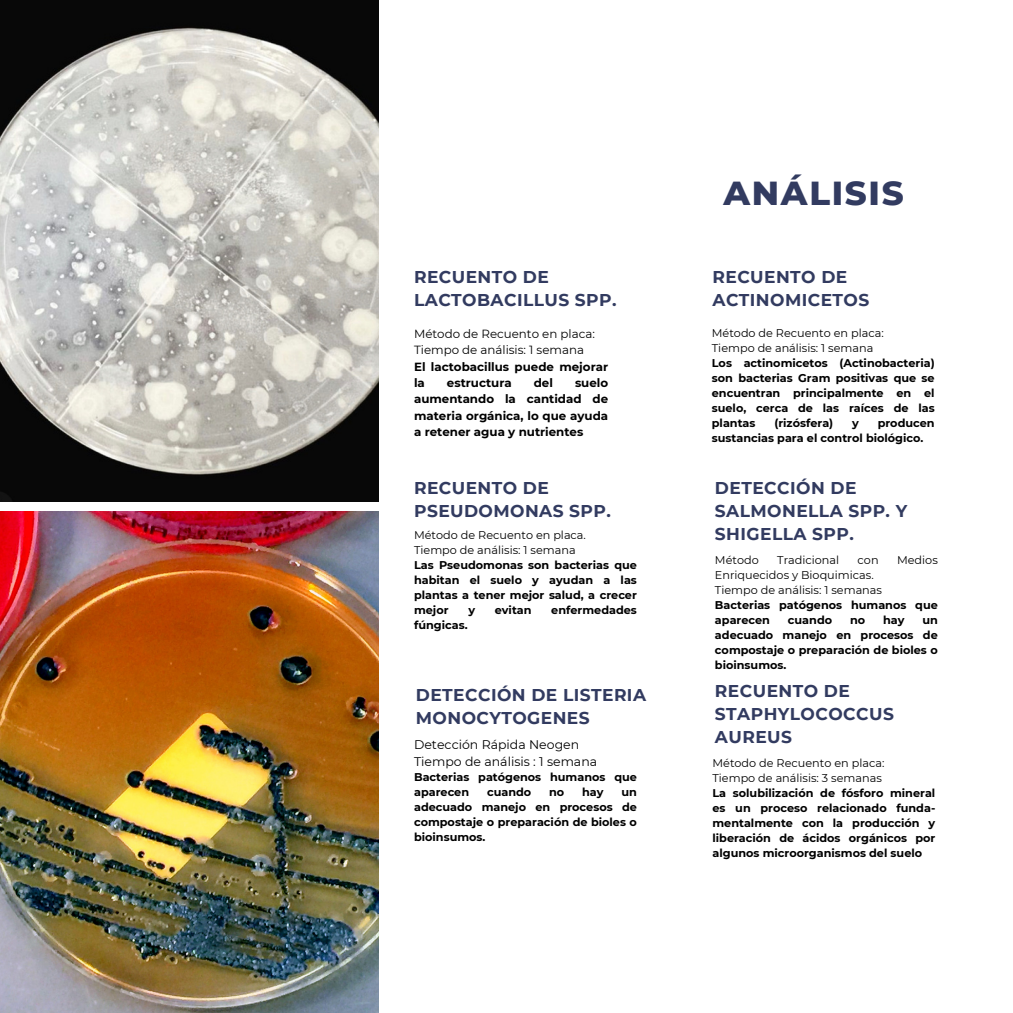
<style>
.page{position:relative;width:1013px;height:1013px;background:#fff}
.page>*{position:absolute;margin:0;border:0;box-sizing:border-box;transform-origin:0 0}
.t1{font:800 34px "Montserrat";letter-spacing:.05em;color:#323b60}
.t2{font:700 17.12px/23px "Montserrat";letter-spacing:.025em;color:#323b60}
.t3{font:12.5px "Montserrat";color:#000}
.t4{font:700 11.88px/16.2px "Montserrat";color:#000}
.t5{font:11.88px "Montserrat";color:#000}
.t6{font:700 11.25px/15px "Montserrat";color:#000;text-align:justify}
.t7{font:11.25px "Montserrat";color:#000}
</style>
<div class="page">
<img style="left:0;top:0;width:379px;height:502px">
<img style="left:0;top:511px;width:379px;height:501px">
<h2 class="t2" style="left:414px;top:265px;width:204px">RECUENTO DE<br>LACTOBACILLUS SPP.</h2>
<p class="t5" style="left:414px;top:326px;width:182px">Método de Recuento en placa:</p>
<p class="t5" style="left:414px;top:343px;width:171px">Tiempo de análisis: 1 semana</p>
<p class="t4" style="left:414px;top:358px;width:195px">El lactobacillus puede mejorar la</p>
<p class="t4" style="left:414px;top:374px;width:196px;text-align:justify;text-indent:161px">suelo aumentando la cantidad de materia orgánica, lo que ayuda a retener agua y nutrientes</p>
<p class="t4" style="left:447px;top:374px;width:66px">estructura</p>
<p class="t4" style="left:534px;top:374px;width:21px">del</p>
<h2 class="t2" style="left:414px;top:476px;width:198px">RECUENTO DE<br>PSEUDOMONAS SPP.</h2>
<p class="t7" style="left:414px;top:528px;width:173px">Método de Recuento en placa.</p>
<p class="t7" style="left:414px;top:543px;width:163px">Tiempo de análisis: 1 semana</p>
<p class="t6" style="left:414px;top:557px;width:224px">Las Pseudomonas son bacterias que habitan el suelo y ayudan a las plantas a tener mejor salud, a crecer mejor</p>
<p class="t6" style="left:468px;top:602px;width:8px">y</p>
<p class="t6" style="left:495px;top:602px;width:38px">evitan</p>
<p class="t6" style="left:551px;top:602px;width:87px">enfermedades</p>
<p class="t6" style="left:414px;top:617px;width:55px">fúngicas.</p>
<h1 class="t2" style="left:416px;top:683px;width:232px">DETECCIÓN DE LISTERIA<br>MONOCYTOGENES</h1>
<p class="t3" style="left:414px;top:736px;width:167px">Detección Rápida Neogen</p>
<p class="t3" style="left:414px;top:753px;width:185px">Tiempo de análisis : 1 semana</p>
<p class="t6" style="left:414px;top:769px;width:224px">Bacterias patógenos humanos que aparecen</p>
<p class="t6" style="left:487px;top:784px;width:46px">cuando</p>
<p class="t6" style="left:549px;top:784px;width:17px">no</p>
<p class="t6" style="left:582px;top:784px;width:23px">hay</p>
<p class="t6" style="left:414px;top:784px;width:224px;text-indent:207px">un adecuado manejo en procesos de compostaje o preparación de bioles o bioinsumos.</p>
<h2 class="t1" style="left:723px;top:172px;width:182px">ANÁLISIS</h2>
<p class="t2" style="left:712px;top:265px;width:158px">RECUENTO DE<br>ACTINOMICETOS</p>
<h2 class="t7" style="left:712px;top:326px;width:173px">Método de Recuento en placa:</h2>
<p class="t7" style="left:712px;top:341px;width:163px">Tiempo de análisis: 1 semana</p>
<p class="t6" style="left:712px;top:355px;width:224px">Los actinomicetos (Actinobacteria) son bacterias Gram positivas que se encuentran principalmente en el suelo, cerca de las raíces de las plantas</p>
<p class="t6" style="left:774px;top:415px;width:60px">(rizósfera)</p>
<p class="t6" style="left:852px;top:415px;width:8px">y</p>
<p class="t6" style="left:712px;top:415px;width:224px;text-indent:166px">producen sustancias para el control biológico.</p>
<p class="t2" style="left:715px;top:476px;width:194px">DETECCIÓN DE<br>SALMONELLA SPP. Y<br>SHIGELLA SPP.</p>
<h2 class="t7" style="left:715px;top:552px;width:45px">Método</h2>
<h2 class="t7" style="left:777px;top:552px;width:63px">Tradicional</h2>
<h2 class="t7" style="left:857px;top:552px;width:22px">con</h2>
<h2 class="t7" style="left:897px;top:552px;width:42px">Medios</h2>
<h2 class="t7" style="left:715px;top:567px;width:160px">Enriquecidos y Bioquimicas.</h2>
<p class="t7" style="left:715px;top:582px;width:168px">Tiempo de análisis: 1 semanas</p>
<p class="t6" style="left:715px;top:597px;width:224px">Bacterias patógenos humanos que aparecen</p>
<p class="t6" style="left:788px;top:612px;width:46px">cuando</p>
<p class="t6" style="left:850px;top:612px;width:17px">no</p>
<p class="t6" style="left:883px;top:612px;width:23px">hay</p>
<p class="t6" style="left:715px;top:612px;width:224px;text-indent:207px">un adecuado manejo en procesos de compostaje o preparación de bioles o bioinsumos.</p>
<p class="t2" style="left:715px;top:679px;width:180px">RECUENTO DE<br>STAPHYLOCOCCUS<br>AUREUS</p>
<h2 class="t7" style="left:712px;top:755px;width:173px">Método de Recuento en placa:</h2>
<p class="t7" style="left:712px;top:770px;width:171px">Tiempo de análisis: 3 semanas</p>
<p class="t6" style="left:712px;top:785px;width:224px">La solubilización de fósforo mineral es un proceso relacionado funda&shy;mentalmente con la producción y liberación de ácidos orgánicos por algunos microorganismos del suelo</p>
</div>
